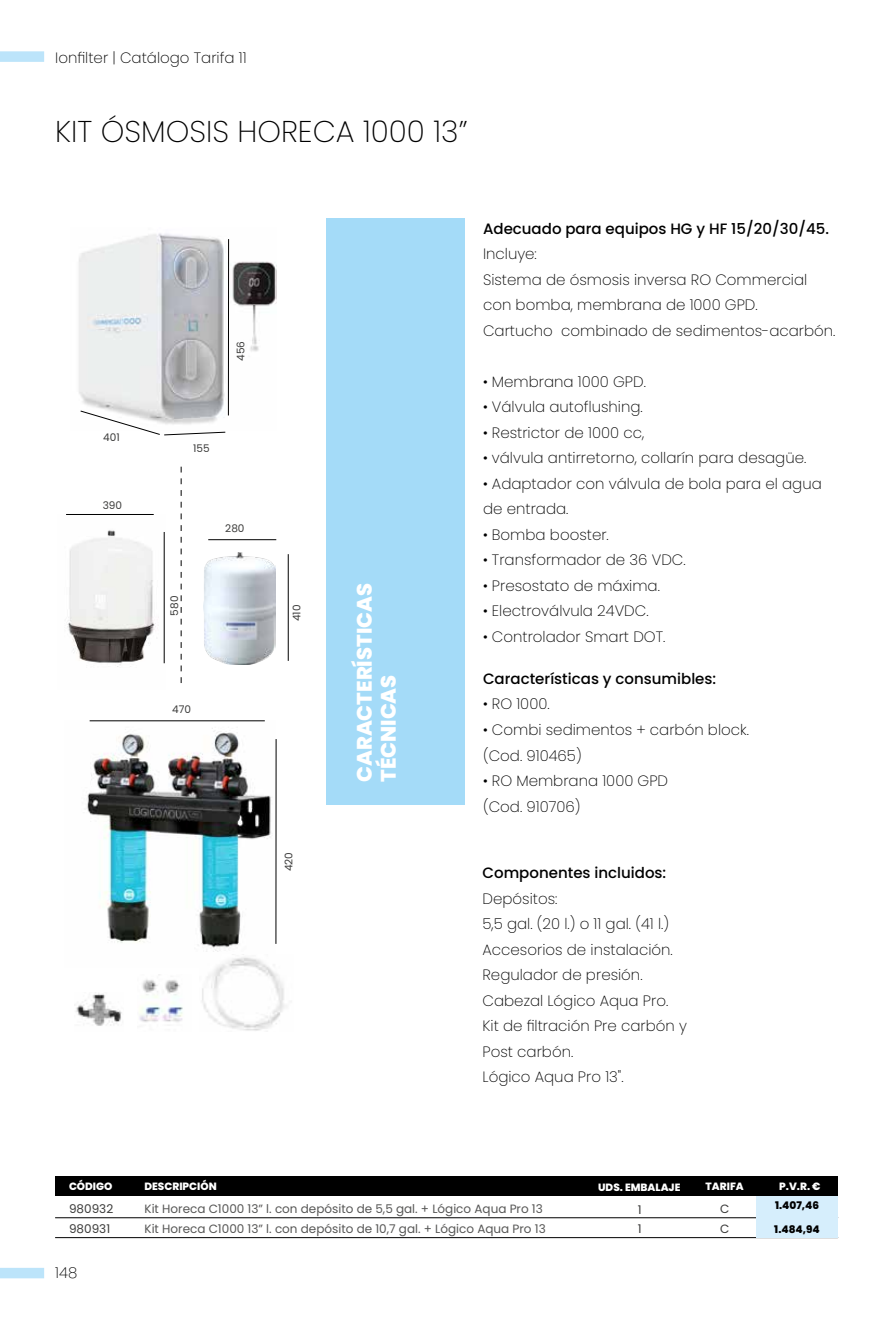
<style>
.page{position:relative;width:893px;height:1319px;background:#fff}
.page>*{position:absolute;margin:0;border:0;box-sizing:border-box;transform-origin:0 0}
.t1{font:200 30px "Poppins";color:#000}
.t2{font:800 21px/24px "Poppins";color:#fff}
.t3{font:200 15px/25.5px "Poppins";color:#000}
.t4{font:500 15px "Poppins";color:#000}
.t5{font:12px/19.8px "Poppins";color:#575756}
.t6{font:12px/19.8px "Poppins";color:#3c3c3b}
.t7{font:800 10.5px "Poppins";color:#fff}
.t8{font:10.5px "Poppins";color:#3c3c3b}
.t9{font:800 10.5px "Poppins";color:#000}
</style>
<div class="page">
<div style="left:0;top:51px;width:44px;height:11px;background:#bce4fa"></div>
<div style="left:0;top:1267px;width:44px;height:10px;background:#bce4fa"></div>
<img style="left:87px;top:720px;width:189px;height:232px">
<img style="left:202px;top:954px;width:83px;height:77px">
<img style="left:74px;top:992px;width:48px;height:34px">
<img style="left:139px;top:974px;width:44px;height:48px">
<img style="left:79px;top:233px;width:198px;height:183px">
<hr style="left:228px;top:239px;width:1px;height:176px;background:#000">
<hr style="left:276px;top:739px;width:1px;height:204px;background:#000">
<svg style="left:80px;top:410px;width:146px;height:25px"></svg>
<img style="left:67px;top:530px;width:98px;height:137px">
<svg style="left:181px;top:466px;width:1px;height:217px"></svg>
<hr style="left:164px;top:532px;width:1px;height:131px;background:#000">
<hr style="left:66px;top:514px;width:88px;height:1px;background:#000">
<hr style="left:90px;top:720px;width:175px;height:1px;background:#000">
<hr style="left:208px;top:539px;width:68px;height:1px;background:#000">
<hr style="left:288px;top:554px;width:1px;height:106px;background:#000">
<img style="left:204px;top:552px;width:71px;height:112px">
<div style="left:326px;top:218px;width:138px;height:586px;background:#a4dbf8"></div>
<div style="left:55px;top:1175px;width:783px;height:20px;background:#000"></div>
<hr style="left:55px;top:1217px;width:783px;height:1px;background:#000">
<hr style="left:55px;top:1237px;width:783px;height:1px;background:#000">
<div style="left:756px;top:1195px;width:82px;height:22px;background:#d6eefc"></div>
<div style="left:756px;top:1217px;width:82px;height:20px;background:#d6eefc"></div>
<p class="t3" style="left:55px;top:45px;width:193px">Ionfilter | Catálogo Tarifa 11</p>
<h1 class="t1" style="left:55px;top:114px;width:414px">KIT ÓSMOSIS HORECA 1000 13”</h1>
<p class="t8" style="left:103px;top:431px;width:18px">401</p>
<p class="t8" style="left:103px;top:499px;width:21px">390</p>
<p class="t8" style="left:235px;top:361px;width:21px;rotate:-90deg">456</p>
<p class="t8" style="left:193px;top:442px;width:18px">155</p>
<p class="t8" style="left:225px;top:522px;width:21px">280</p>
<p class="t8" style="left:168px;top:615px;width:21px;rotate:-90deg">580</p>
<p class="t8" style="left:291px;top:621px;width:18px;rotate:-90deg">410</p>
<p class="t8" style="left:172px;top:702px;width:20px">470</p>
<p class="t8" style="left:283px;top:871px;width:21px;rotate:-90deg">420</p>
<h2 class="t2" style="left:353px;top:782px;width:200px;rotate:-90deg">CARACTERÍSTICAS<br>TÉCNICAS</h2>
<p class="t4" style="left:483px;top:220px;width:347px">Adecuado para equipos HG y HF 15/20/30/45.</p>
<p class="t3" style="left:483px;top:241px;width:354px">Incluye:<br>Sistema de ósmosis inversa RO Commercial con bomba, membrana de 1000 GPD.<br>Cartucho combinado de sedimentos-acarbón.</p>
<p class="t3" style="left:483px;top:369px;width:164px">• Membrana 1000 GPD.</p>
<p class="t3" style="left:483px;top:394px;width:161px">• Válvula autoflushing.</p>
<p class="t3" style="left:483px;top:420px;width:163px">• Restrictor de 1000 cc,</p>
<p class="t3" style="left:483px;top:445px;width:325px">• válvula antirretorno, collarín para desagüe.</p>
<p class="t3" style="left:483px;top:471px;width:340px">• Adaptador con válvula de bola para el agua de entrada.</p>
<p class="t3" style="left:483px;top:522px;width:127px">• Bomba booster.</p>
<p class="t3" style="left:483px;top:547px;width:204px">• Transformador de 36 VDC.</p>
<p class="t3" style="left:483px;top:573px;width:178px">• Presostato de máxima.</p>
<p class="t3" style="left:483px;top:598px;width:167px">• Electroválvula 24VDC.</p>
<p class="t3" style="left:483px;top:624px;width:184px">• Controlador Smart DOT.</p>
<p class="t4" style="left:483px;top:670px;width:235px">Características y consumibles:</p>
<p class="t3" style="left:483px;top:691px;width:68px">• RO 1000.</p>
<p class="t3" style="left:483px;top:717px;width:267px">• Combi sedimentos + carbón block. (Cod. 910465)</p>
<p class="t3" style="left:483px;top:768px;width:187px">• RO Membrana 1000 GPD (Cod. 910706)</p>
<p class="t4" style="left:483px;top:864px;width:185px">Componentes incluidos:</p>
<p class="t3" style="left:483px;top:885px;width:206px">Depósitos:<br>5,5 gal. (20 l.) o 11 gal. (41 l.)<br>Accesorios de instalación.<br>Regulador de presión.<br>Cabezal Lógico Aqua Pro.<br>Kit de filtración Pre carbón y<br>Post carbón.<br>Lógico Aqua Pro 13".</p>
<p class="t7" style="left:69px;top:1179px;width:45px">CÓDIGO</p>
<p class="t7" style="left:145px;top:1179px;width:74px">DESCRIPCIÓN</p>
<p class="t7" style="left:598px;top:1181px;width:84px">UDS. EMBALAJE</p>
<p class="t6" style="left:69px;top:1198px;width:46px">980932<br>980931</p>
<p class="t6" style="left:638px;top:1199px;width:5px">1<br>1</p>
<p class="t5" style="left:144px;top:1198px;width:403px">Kit Horeca C1000 13” l. con depósito de 5,5 gal. + Lógico Aqua Pro 13<br>Kit Horeca C1000 13” l. con depósito de 10,7 gal. + Lógico Aqua Pro 13</p>
<p class="t3" style="left:55px;top:1260px;width:24px">148</p>
<p class="t7" style="left:706px;top:1179px;width:40px">TARIFA</p>
<p class="t7" style="left:779px;top:1179px;width:43px">P.V.R. €</p>
<p class="t6" style="left:720px;top:1198px;width:11px">C<br>C</p>
<p class="t9" style="left:775px;top:1198px;width:46px">1.407,46</p>
<p class="t9" style="left:774px;top:1222px;width:47px">1.484,94</p>
</div>
